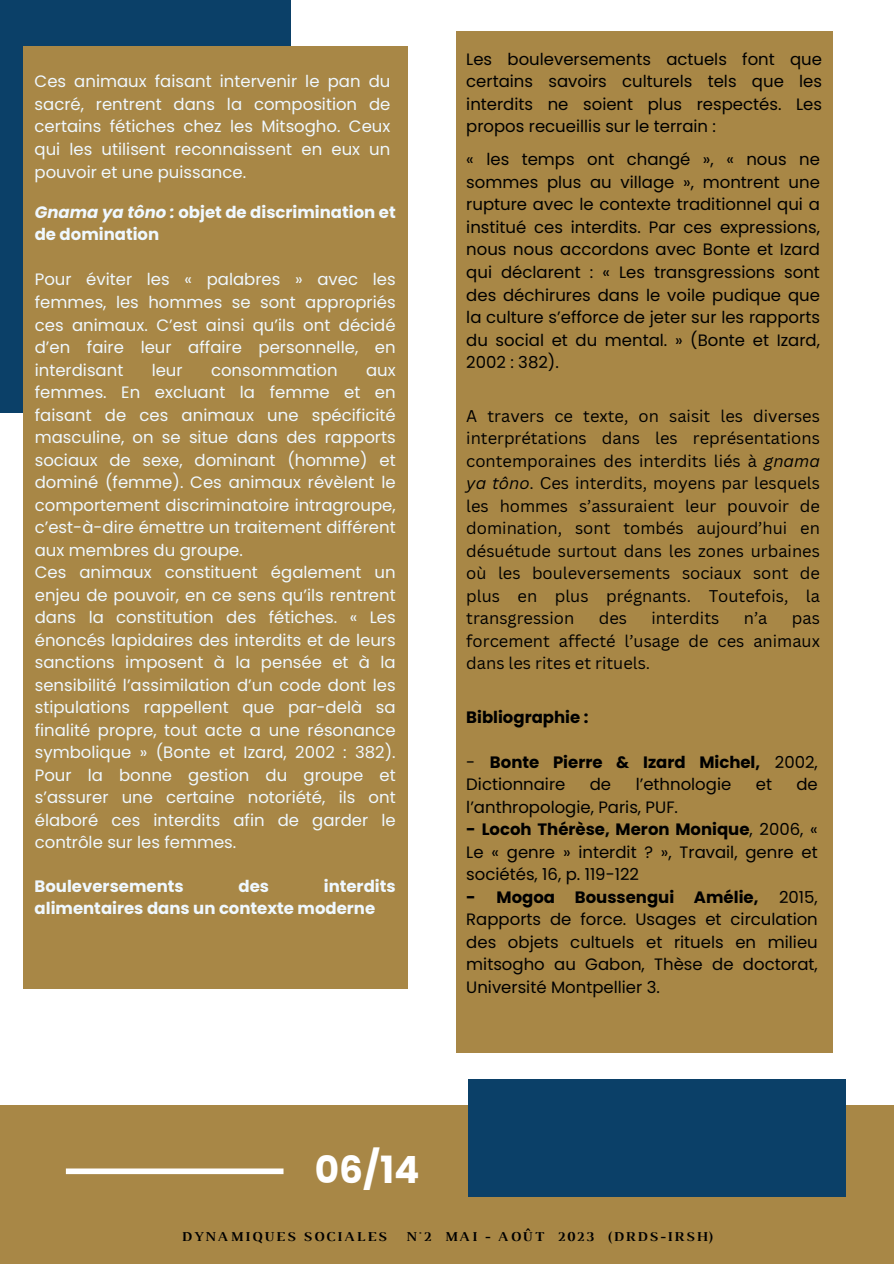
<style>
.page{position:relative;width:894px;height:1264px;background:#fff}
.page>*{position:absolute;margin:0;border:0;box-sizing:border-box;transform-origin:0 0}
.t1{font:700 37.5px "Poppins";color:#fff}
.t2{font:16.5px/22.5px "Poppins";color:#eff8ff;text-align:justify}
.t3{font:16.5px/22.5px "Poppins";color:#000;text-align:justify}
.t4{font:16.5px/22.5px "Canva Sans";color:#000;text-align:justify}
.t5{font:700 16.5px/22.5px "Poppins";color:#eff8ff}
.t6{font:700 16.5px/22.5px "Poppins";color:#000}
.t7{font:700 13.95px "Luthier";letter-spacing:.14em;color:#000}
.s1{font-style:italic}
.s2{font-weight:400}
.s3{font-weight:700}
</style>
<div class="page">
<div style="left:455px;top:32px;width:377px;height:1020px;background:#a88746"></div>
<div style="left:0;top:0;width:290px;height:413px;background:#0b4068"></div>
<div style="left:0;top:1104px;width:893px;height:159px;background:#a88746"></div>
<div style="left:468px;top:1079px;width:377px;height:117px;background:#0b4068"></div>
<div style="left:66px;top:1168px;width:217px;height:6px;background:#fff"></div>
<div style="left:23px;top:46px;width:384px;height:942px;background:#a88746"></div>
<p class="t2" style="left:35px;top:70px;width:357px">Ces animaux faisant intervenir le pan du sacré, rentrent dans la composition de certains fétiches chez les Mitsogho. Ceux qui les utilisent reconnaissent en eux un pouvoir et une puissance.</p>
<p class="t5" style="left:35px;top:201px;width:362px"><span class="s1">Gnama ya tôno :</span> objet de discrimination et de domination</p>
<p class="t2" style="left:35px;top:268px;width:362px">Pour éviter les « palabres » avec les femmes, les hommes se sont appropriés ces animaux. C’est ainsi qu’ils ont décidé d’en faire leur affaire personnelle, en interdisant</p>
<p class="t2" style="left:152px;top:358px;width:32px">leur</p>
<p class="t2" style="left:211px;top:358px;width:128px">consommation</p>
<p class="t2" style="left:35px;top:358px;width:362px;text-align:left;text-indent:331px">aux femmes. En excluant la femme et en faisant de ces animaux une spécificité masculine, on se situe dans des rapports sociaux de sexe, dominant (homme) et dominé (femme). Ces animaux révèlent le comportement discriminatoire intragroupe, c’est-à-dire émettre un traitement différent aux membres du groupe.<br>Ces animaux constituent également un enjeu de pouvoir, en ce sens qu’ils rentrent dans la constitution des fétiches. « Les énoncés lapidaires des interdits et de leurs sanctions imposent à la pensée et à la sensibilité l’assimilation d’un code dont les stipulations rappellent que par-delà sa finalité propre, tout acte a une résonance symbolique » (Bonte et Izard, 2002 : 382).<br>Pour la bonne gestion du groupe et s’assurer une certaine notoriété, ils ont élaboré ces interdits afin de garder le contrôle sur les femmes.</p>
<p class="t5" style="left:35px;top:874px;width:151px">Bouleversements</p>
<p class="t5" style="left:238px;top:874px;width:32px">des</p>
<p class="t5" style="left:35px;top:874px;width:362px;text-indent:289px">interdits alimentaires dans un contexte moderne</p>
<p class="t3" style="left:466px;top:48px;width:357px">Les bouleversements actuels font que certains savoirs culturels tels que les interdits ne soient plus respectés. Les propos recueillis sur le terrain :</p>
<p class="t3" style="left:466px;top:148px;width:355px">« les temps ont changé », « nous ne sommes plus au village », montrent une rupture avec le contexte traditionnel qui a institué ces interdits. Par ces expressions, nous nous accordons avec Bonte et Izard qui déclarent : « Les transgressions sont des déchirures dans le voile pudique que la culture s’efforce de jeter sur les rapports du social et du mental. » (Bonte et Izard, 2002 : 382).</p>
<p class="t4" style="left:466px;top:404px;width:355px">A travers ce texte, on saisit les diverses interprétations dans les représentations contemporaines des interdits liés à <span class="s1">gnama ya tôno</span>. Ces interdits, moyens par lesquels les hommes s’assuraient leur pouvoir de domination, sont tombés aujourd’hui en désuétude surtout dans les zones urbaines où les bouleversements sociaux sont de plus en plus prégnants. Toutefois, la transgression</p>
<p class="t4" style="left:598px;top:606px;width:30px">des</p>
<p class="t4" style="left:651px;top:606px;width:69px">interdits</p>
<p class="t4" style="left:743px;top:606px;width:25px">n’a</p>
<p class="t4" style="left:466px;top:606px;width:355px;text-indent:325px">pas forcement affecté l’usage de ces animaux dans les rites et rituels.</p>
<p class="t6" style="left:466px;top:705px;width:124px">Bibliographie :</p>
<p class="t6" style="left:466px;top:750px;width:353px"><span class="s2">-</span> Bonte Pierre &amp; Izard Michel, <span class="s2">2002,<br>Dictionnaire</span></p>
<p class="t3" style="left:589px;top:773px;width:23px">de</p>
<p class="t3" style="left:635px;top:773px;width:97px">l’ethnologie</p>
<p class="t3" style="left:755px;top:773px;width:18px">et</p>
<p class="t3" style="left:796px;top:773px;width:23px">de</p>
<p class="t3" style="left:466px;top:795px;width:213px">l’anthropologie, Paris, PUF.</p>
<p class="t3" style="left:466px;top:818px;width:353px"><span class="s3">- Locoh Thérèse, Meron Monique</span>, 2006, « Le « genre » interdit ? », Travail, genre et sociétés, 16, p. 119-122</p>
<p class="t6" style="left:466px;top:885px;width:293px">- Mogoa Boussengui Amélie,</p>
<p class="t3" style="left:466px;top:885px;width:353px;text-indent:313px">2015, Rapports de force. Usages et circulation des objets cultuels et rituels en milieu mitsogho au Gabon, Thèse de doctorat, Université Montpellier 3.</p>
<h1 class="t1" style="left:314px;top:1143px;width:106px">06/14</h1>
<p class="t7" style="left:182px;top:1231px;width:206px">DYNAMIQUES SOCIALES</p>
<p class="t7" style="left:405px;top:1231px;width:309px">N°2 MAI - AOÛT 2023 (DRDS-IRSH)</p>
</div>
